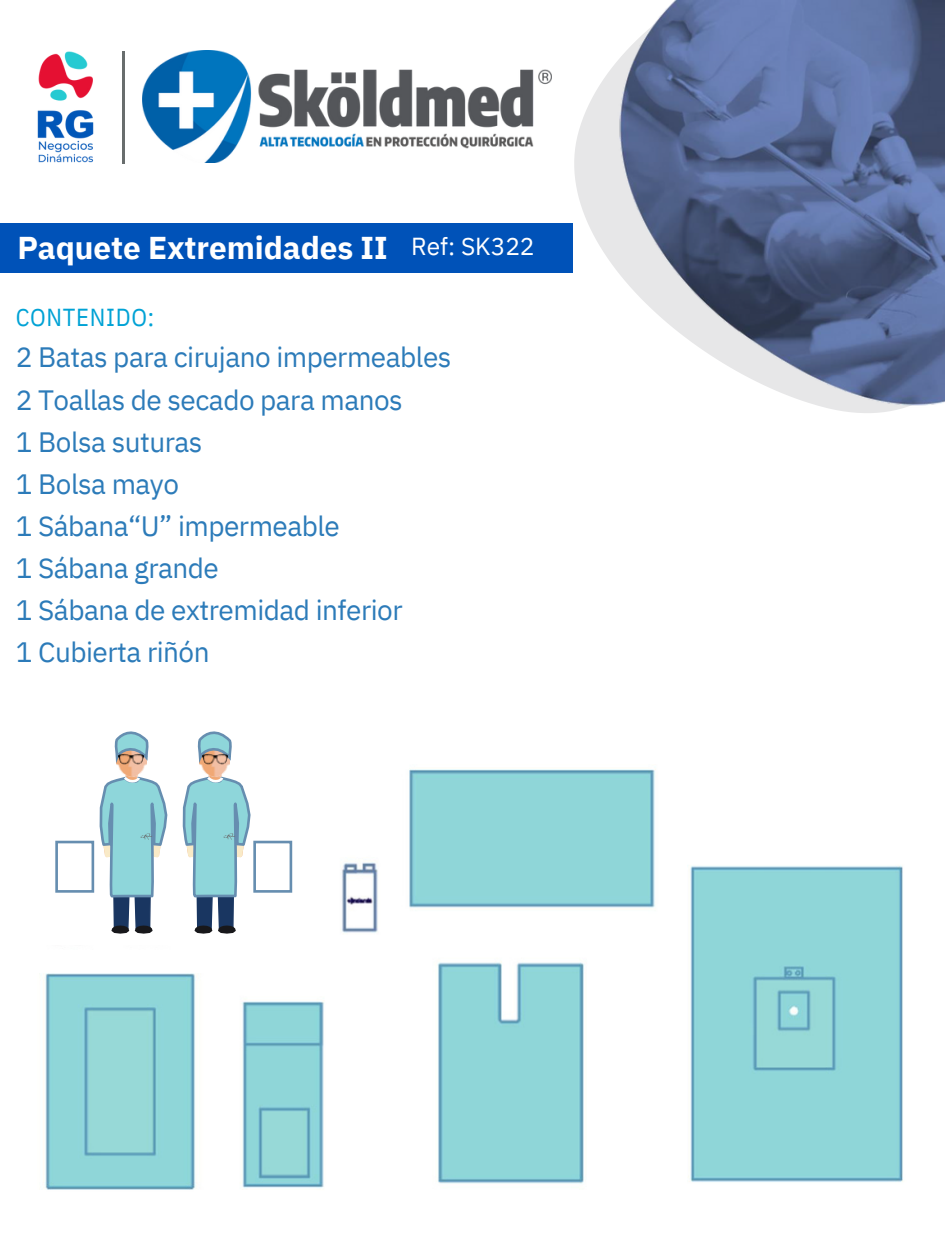
<style>
.page{position:relative;width:945px;height:1260px;background:#fff}
.page>*{position:absolute;margin:0;border:0;box-sizing:border-box;transform-origin:0 0}
.t1{font:700 31.5px "IBM Plex Sans";letter-spacing:-.005em;color:#fff}
.t2{font:28px "IBM Plex Sans";letter-spacing:-.02em;color:#2c7bb9}
.t3{font:24.5px "IBM Plex Sans Cond";letter-spacing:.03em;color:#00a2d5}
.t4{font:24.5px "IBM Plex Sans";letter-spacing:-.005em;color:#fff}
</style>
<div class="page">
<div style="left:0;top:223px;width:573px;height:50px;background:#0052b8"></div>
<svg style="left:574px;top:73px;width:34px;height:185px;fill:#e7e7e8"></svg>
<img style="left:608px;top:1px;width:337px;height:412px">
<img style="left:45px;top:769px;width:858px;height:421px">
<div style="left:14px;top:720px;width:312px;height:225px;background:#fff"></div>
<svg style="left:99px;top:731px;width:69px;height:203px"></svg>
<img style="left:119px;top:753px;width:25px;height:13px">
<svg style="left:182px;top:731px;width:69px;height:203px"></svg>
<img style="left:202px;top:753px;width:25px;height:13px">
<div style="left:55px;top:841px;width:39px;height:52px;border:3px solid #668eb0"></div>
<div style="left:253px;top:841px;width:39px;height:52px;border:3px solid #668eb0"></div>
<img style="left:143px;top:50px;width:408px;height:113px">
<img style="left:37px;top:51px;width:88px;height:113px">
<hr style="left:122px;top:51px;width:2px;height:113px;background:#686d6d">
<p class="t1" style="left:17px;top:226px;width:372px">Paquete Extremidades II</p>
<p class="t4" style="left:411px;top:230px;width:125px">Ref: SK322</p>
<p class="t3" style="left:16px;top:301px;width:140px">CONTENIDO:</p>
<p class="t2" style="left:16px;top:338px;width:437px">2 Batas para cirujano impermeables</p>
<p class="t2" style="left:16px;top:381px;width:389px">2 Toallas de secado para manos</p>
<p class="t2" style="left:16px;top:423px;width:188px">1 Bolsa suturas</p>
<p class="t2" style="left:16px;top:465px;width:165px">1 Bolsa mayo</p>
<p class="t2" style="left:16px;top:507px;width:326px">1 Sábana“U” impermeable</p>
<p class="t2" style="left:16px;top:549px;width:205px">1 Sábana grande</p>
<p class="t2" style="left:16px;top:591px;width:388px">1 Sábana de extremidad inferior</p>
<p class="t2" style="left:16px;top:633px;width:195px">1 Cubierta riñón</p>
</div>
